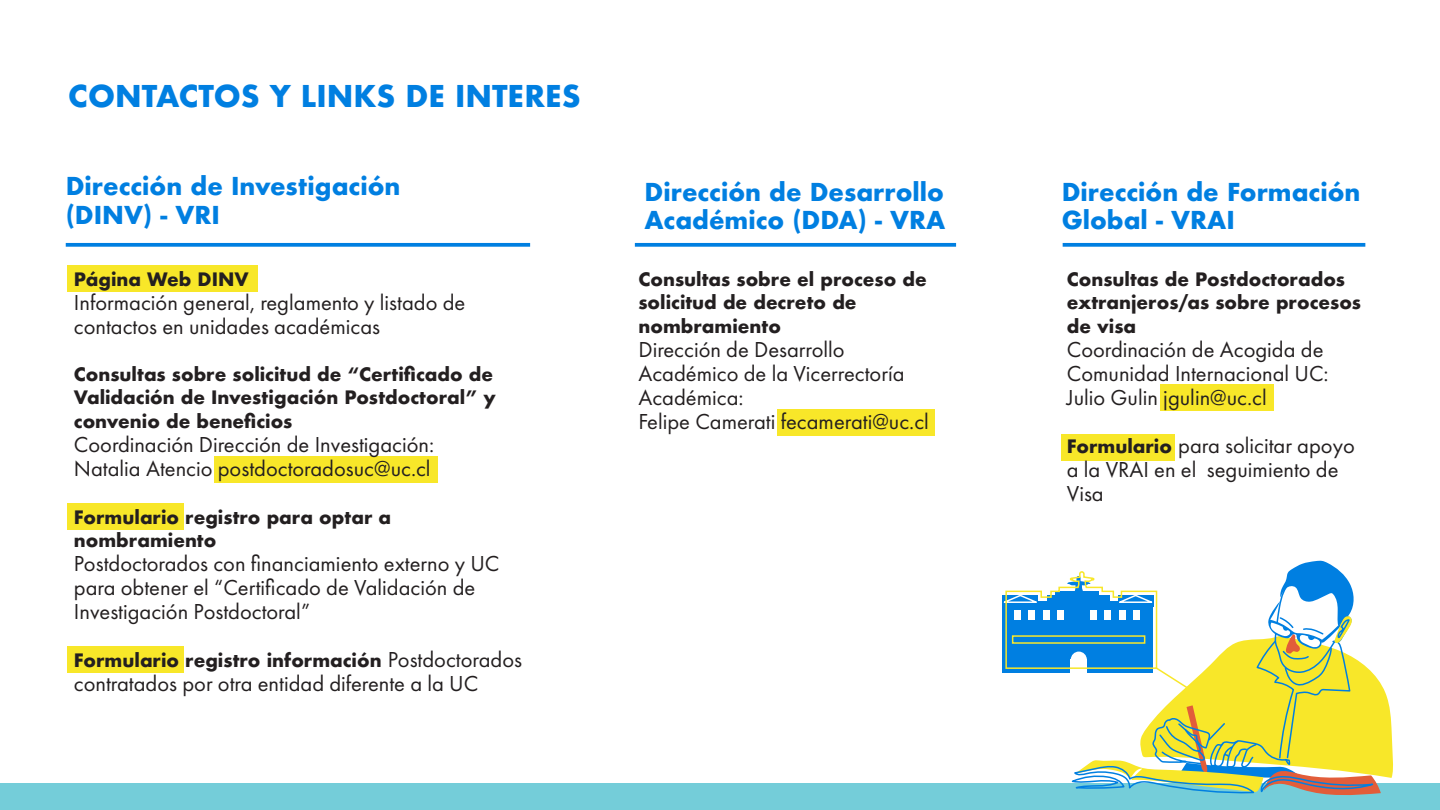
<style>
.page{position:relative;width:1440px;height:810px;background:#fff}
.page>*{position:absolute;margin:0;border:0;box-sizing:border-box;transform-origin:0 0}
.t1{font:700 29.25px "Futura";color:#007fe1}
.t2{font:700 24px/28.8px "Futura";color:#007fe1}
.t3{font:22.5px/24px "Futura PT";color:#231f20}
.t4{font:700 18px/23.6px "Futura";color:#231f20}
.s1{font-family:"Futura PT";font-weight:400;font-size:22.5px}
.s2{font-family:"Futura";font-weight:700;font-size:18px}
</style>
<div class="page">
<div style="left:0;top:783px;width:1440px;height:27px;background:#74cdd9"></div>
<svg style="left:1002px;top:561px;width:391px;height:234px"></svg>
<div style="left:67px;top:265px;width:191px;height:26px;background:#f8e729"></div>
<div style="left:214px;top:456px;width:224px;height:26px;background:#f8e729"></div>
<div style="left:67px;top:504px;width:117px;height:26px;background:#f8e729"></div>
<div style="left:67px;top:646px;width:117px;height:26px;background:#f8e729"></div>
<div style="left:777px;top:409px;width:158px;height:27px;background:#f8e729"></div>
<div style="left:1160px;top:385px;width:114px;height:26px;background:#f8e729"></div>
<div style="left:1062px;top:434px;width:113px;height:26px;background:#f8e729"></div>
<svg style="left:66px;top:243px;width:464px;height:4px;background:#1288e3"></svg>
<svg style="left:635px;top:243px;width:321px;height:4px"></svg>
<svg style="left:1063px;top:243px;width:302px;height:4px"></svg>
<h1 class="t1" style="left:68px;top:75px;width:514px">CONTACTOS Y LINKS DE INTERES</h1>
<p class="t2" style="left:66px;top:172px;width:336px">Dirección de Investigación (DINV) - VRI</p>
<p class="t2" style="left:645px;top:177px;width:302px">Dirección de Desarrollo<br>Académico (DDA) - VRA</p>
<p class="t2" style="left:1062px;top:177px;width:300px">Dirección de Formación<br>Global - VRAI</p>
<p class="t4" style="left:74px;top:267px;width:176px">Página Web DINV</p>
<p class="t3" style="left:74px;top:290px;width:393px">Información general, reglamento y listado de contactos en unidades académicas</p>
<p class="t4" style="left:74px;top:363px;width:424px">Consultas sobre solicitud de “Certificado de<br>Validación de Investigación Postdoctoral” y convenio de beneficios</p>
<p class="t3" style="left:74px;top:433px;width:362px">Coordinación Dirección de Investigación:<br>Natalia Atencio postdoctoradosuc@uc.cl</p>
<p class="t4" style="left:74px;top:505px;width:319px;line-height:23.2px">Formulario registro para optar a nombramiento</p>
<p class="t3" style="left:74px;top:551px;width:427px">Postdoctorados con financiamiento externo y UC para obtener el “Certificado de Validación de<br>Investigación Postdoctoral”</p>
<p class="t4" style="left:74px;top:648px;width:450px">Formulario registro información <span class="s1">Postdoctorados</span></p>
<p class="t3" style="left:74px;top:671px;width:406px">contratados por otra entidad diferente a la UC</p>
<p class="t4" style="left:638px;top:267px;width:290px">Consultas sobre el proceso de solicitud de decreto de nombramiento</p>
<p class="t3" style="left:638px;top:338px;width:292px">Dirección de Desarrollo<br>Académico de la Vicerrectoría<br>Académica:<br>Felipe Camerati fecamerati@uc.cl</p>
<p class="t4" style="left:1067px;top:267px;width:296px">Consultas de Postdoctorados extranjeros/as sobre procesos de visa</p>
<p class="t3" style="left:1067px;top:338px;width:263px">Coordinación de Acogida de<br>Comunidad Internacional UC:<br>Julio Gulin jgulin@uc.cl</p>
<p class="t3" style="left:1067px;top:434px;width:290px"><span class="s2">Formulario</span> para solicitar apoyo a la VRAI en el seguimiento de<br>Visa</p>
</div>
